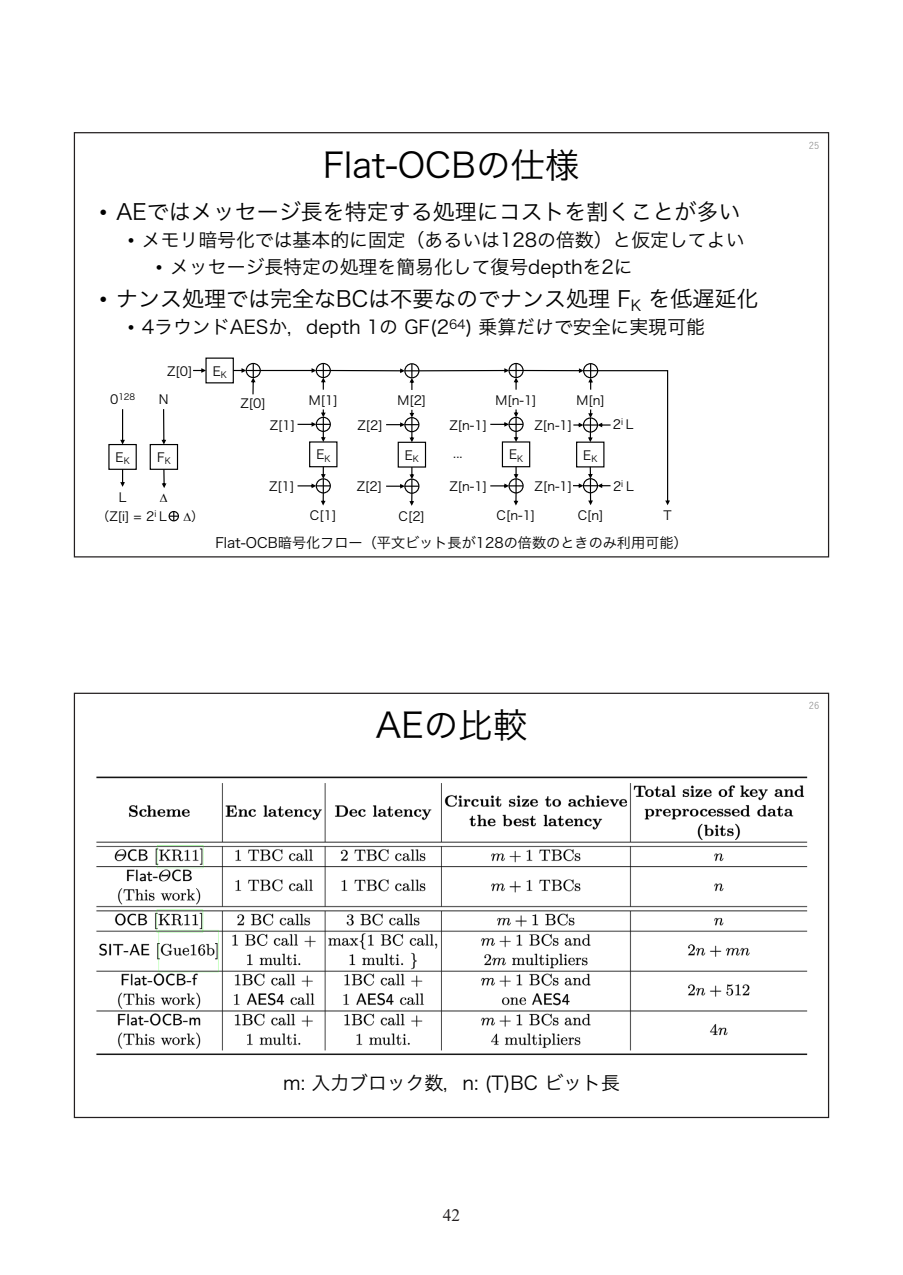
<style>
.page{position:relative;width:903px;height:1275px;background:#fff}
.page>*{position:absolute;margin:0;border:0;box-sizing:border-box;transform-origin:0 0}
.t1{font:34.48px "Hira Kaku Pro W3";color:#000}
.t2{font:22.05px "Hira Kaku Pro W3";color:#000}
.t3{font:18.9px/26.8px "Hira Kaku Pro W3";color:#000}
.t4{font:17.32px "Times New Roman";color:#231f20}
.t5{font:14.17px "Hira Kaku Pro W3";color:#000}
.t6{font:12.6px "Hira Kaku Pro W3";color:#000}
.t7{font:9.45px "Yu Gothic";color:#898989}
.t8{font:8.58px "Hira Kaku Pro W3";color:#000}
.s1{font-family:"Arial"}
.s2{font-size:12.6px}
</style>
<div class="page">
<img style="left:96px;top:776px;width:712px;height:280px">
<div style="left:150px;top:444px;width:28px;height:26px;border:1px solid #000"></div>
<svg style="left:161px;top:409px;width:5px;height:36px"></svg>
<div style="left:108px;top:444px;width:29px;height:26px;border:1px solid #000"></div>
<svg style="left:120px;top:409px;width:5px;height:36px"></svg>
<svg style="left:120px;top:469px;width:5px;height:18px"></svg>
<div style="left:169px;top:511px;width:10px;height:10px;border:1px solid #000;border-radius:50%"></div>
<svg style="left:169px;top:511px;width:9px;height:10px"></svg>
<svg style="left:193px;top:368px;width:13px;height:5px"></svg>
<svg style="left:233px;top:363px;width:437px;height:143px"></svg>
<svg style="left:160px;top:469px;width:7px;height:19px"></svg>
<h1 class="t1" style="left:323px;top:134px;width:258px">Flat-OCBの仕様</h1>
<p class="t2" style="left:99px;top:192px;width:643px"><span class="s1">!</span> AEではメッセージ長を特定する処理にコストを割くことが多い</p>
<p class="t3" style="left:156px;top:225px;width:590px;text-indent:-28px"><span class="s1">!</span> メモリ暗号化では基本的に固定（あるいは128の倍数）と仮定してよい<span class="s1">!</span> メッセージ長特定の処理を簡易化して復号depthを2に</p>
<p class="t2" style="left:99px;top:279px;width:661px"><span class="s1">!</span> ナンス処理では完全なBCは不要なのでナンス処理 F<sub>K</sub> を低遅延化</p>
<p class="t3" style="left:128px;top:312px;width:579px"><span class="s1">!</span> 4ラウンドAESか，depth 1の GF(2<sup>64</sup>) 乗算だけで安全に実現可能</p>
<p class="t6" style="left:167px;top:360px;width:27px">Z[0]</p>
<p class="t6" style="left:213px;top:360px;width:16px">E<sub>K</sub></p>
<p class="t8" style="left:110px;top:390px;width:26px"><span class="s2">0</span>128</p>
<p class="t6" style="left:159px;top:388px;width:11px">N</p>
<p class="t6" style="left:240px;top:392px;width:27px">Z[0]</p>
<p class="t6" style="left:309px;top:389px;width:30px">M[1]</p>
<p class="t6" style="left:397px;top:389px;width:30px">M[2]</p>
<p class="t6" style="left:495px;top:389px;width:43px">M[n-1]</p>
<p class="t6" style="left:576px;top:389px;width:30px">M[n]</p>
<p class="t6" style="left:270px;top:414px;width:27px">Z[1]</p>
<p class="t6" style="left:357px;top:414px;width:27px">Z[2]</p>
<p class="t6" style="left:449px;top:414px;width:39px">Z[n-1]</p>
<p class="t6" style="left:534px;top:414px;width:39px">Z[n-1]</p>
<p class="t6" style="left:613px;top:413px;width:22px">2<sup>i</sup> L</p>
<p class="t6" style="left:116px;top:446px;width:16px">E<sub>K</sub></p>
<p class="t6" style="left:316px;top:443px;width:16px">E<sub>K</sub></p>
<p class="t6" style="left:157px;top:446px;width:15px">F<sub>K</sub></p>
<p class="t6" style="left:405px;top:444px;width:16px">E<sub>K</sub></p>
<p class="t6" style="left:453px;top:442px;width:11px">...</p>
<p class="t6" style="left:509px;top:443px;width:16px">E<sub>K</sub></p>
<p class="t6" style="left:583px;top:444px;width:16px">E<sub>K</sub></p>
<p class="t6" style="left:119px;top:486px;width:9px">L</p>
<p class="t6" style="left:269px;top:475px;width:27px">Z[1]</p>
<p class="t6" style="left:357px;top:475px;width:27px">Z[2]</p>
<p class="t6" style="left:449px;top:475px;width:39px">Z[n-1]</p>
<p class="t6" style="left:535px;top:475px;width:39px">Z[n-1]</p>
<p class="t6" style="left:613px;top:475px;width:22px">2<sup>i</sup> L</p>
<p class="t6" style="left:97px;top:505px;width:71px">（Z[i] = 2<sup>i</sup> L</p>
<p class="t6" style="left:191px;top:505px;width:14px">）</p>
<p class="t6" style="left:310px;top:504px;width:28px">C[1]</p>
<p class="t6" style="left:398px;top:505px;width:28px">C[2]</p>
<p class="t6" style="left:496px;top:504px;width:40px">C[n-1]</p>
<p class="t6" style="left:578px;top:504px;width:27px">C[n]</p>
<p class="t6" style="left:663px;top:504px;width:10px">T</p>
<p class="t5" style="left:215px;top:530px;width:474px">Flat-OCB暗号化フロー（平文ビット長が128の倍数のときのみ利用可能）</p>
<p class="t7" style="left:809px;top:137px;width:12px">"%</p>
<h1 class="t1" style="left:376px;top:695px;width:153px">AEの比較</h1>
<p class="t7" style="left:809px;top:697px;width:12px">"&amp;</p>
<p class="t3" style="left:283px;top:1068px;width:338px">m: 入力ブロック数，n: (T)BC ビット長</p>
<p class="t4" style="left:443px;top:1203px;width:19px">42</p>
</div>
